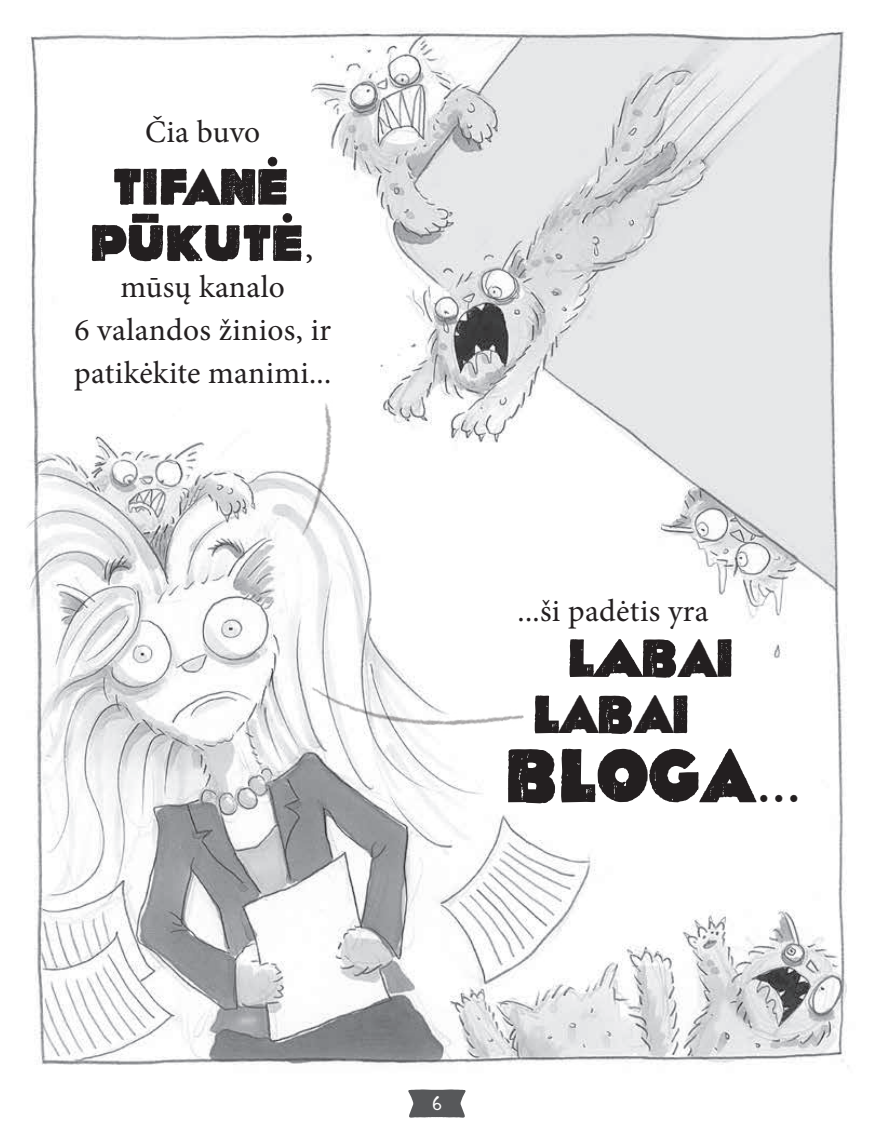
<style>
.page{position:relative;width:893px;height:1136px;background:#fff}
.page>*{position:absolute;margin:0;border:0;box-sizing:border-box;transform-origin:0 0}
.t1{font:76.5px "Elo";letter-spacing:.01em;color:#231f20}
.t2{font:54px/56.2px "Elo";letter-spacing:.01em;color:#231f20}
.t3{font:51.75px/56.2px "Elo";letter-spacing:.01em;color:#231f20;text-align:center}
.t4{font:31.5px/42.8px "Minion Pro";letter-spacing:.01em;color:#231f20;text-align:center}
.t5{font:19.8px "Typewriter Revo";color:#fff}
.s1{font-family:"Minion Pro";font-size:36px}
.s2{font-size:38.25px}
</style>
<div class="page">
<svg style="left:408px;top:1089px;width:58px;height:28px;background:#6c6d6e"></svg>
<img style="left:26px;top:28px;width:823px;height:1039px">
<img style="left:296px;top:670px;width:229px;height:98px">
<img style="left:287px;top:374px;width:88px;height:174px">
<p class="t4" style="left:145px;top:110px;width:117px">Čia buvo</p>
<h3 class="t3" style="left:92px;top:159px;width:223px">TIFANĖ<br>PŪKUTĖ<span class="s1">,</span></h3>
<p class="t4" style="left:74px;top:266px;width:259px">mūsų kanalo<br>6 valandos žinios, ir patikėkite manimi...</p>
<p class="t4" style="left:518px;top:589px;width:193px">...ši padėtis yra</p>
<h2 class="t2" style="left:535px;top:630px;width:202px;text-indent:35px">LABAI<br>LABAI</h2>
<h1 class="t1" style="left:508px;top:721px;width:296px">BLOGA<span class="s2">...</span></h1>
<p class="t5" style="left:430px;top:1092px;width:15px">6</p>
</div>
